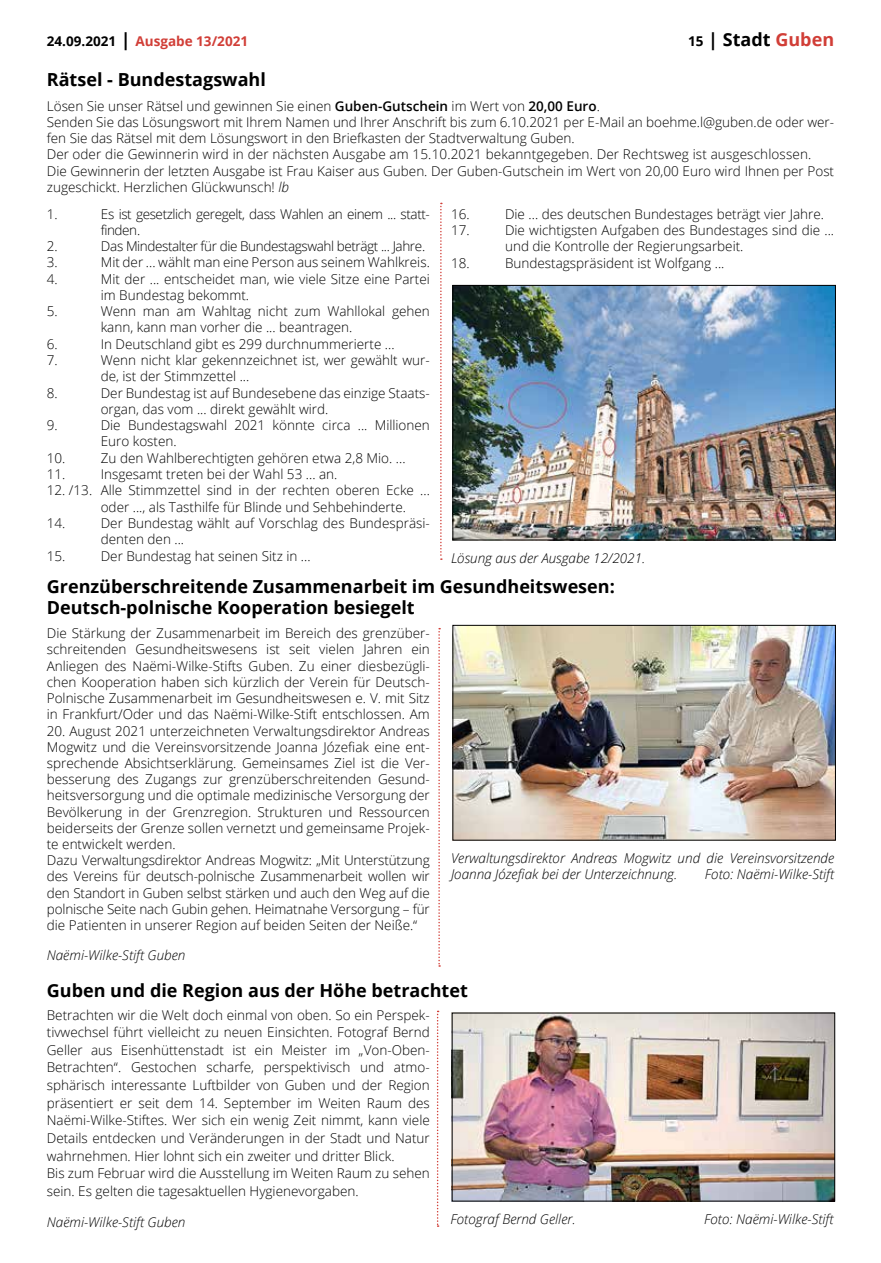
<style>
.page{position:relative;width:881px;height:1263px;background:#fff}
.page>*{position:absolute;margin:0;border:0;box-sizing:border-box;transform-origin:0 0}
.t1{font:700 18px/21.6px "Open Sans";color:#000}
.t2{font:300 13.5px/16.2px "Open Sans";color:#000}
.t3{font:italic 300 13.5px/16.2px "Open Sans";color:#000}
.t4{font:300 13.5px/16.2px "Open Sans";letter-spacing:-.03em;color:#000}
.t5{font:700 13.5px "Open Sans";color:#d13e37}
.s1{color:#000}
.s2{font-size:18px;color:#000}
.s3{font-size:13.5px}
.s4{color:#d13e37}
.s5{font-weight:600}
.s6{font-style:italic}
</style>
<div class="page">
<img style="left:454px;top:287px;width:379px;height:251px">
<div style="left:452px;top:285px;width:383px;height:255px;border:1px solid #000"></div>
<img style="left:454px;top:627px;width:379px;height:211px">
<div style="left:452px;top:625px;width:383px;height:215px;border:1px solid #000"></div>
<img style="left:453px;top:1015px;width:379px;height:184px">
<svg style="left:440px;top:203px;width:1px;height:357px"></svg>
<svg style="left:438px;top:628px;width:2px;height:339px"></svg>
<svg style="left:436px;top:1011px;width:2px;height:216px"></svg>
<p class="t5" style="left:47px;top:32px;width:203px"><span class="s1">24.09.2021</span> <span class="s2">|</span> Ausgabe 13/2021</p>
<h1 class="t1" style="left:688px;top:28px;width:147px"><span class="s3">15</span> | Stadt <span class="s4">Guben</span></h1>
<h1 class="t1" style="left:47px;top:68px;width:220px">Rätsel - Bundestagswahl</h1>
<p class="t2" style="left:47px;top:97px;width:788px">Lösen Sie unser Rätsel und gewinnen Sie einen <span class="s5">Guben-Gutschein</span> im Wert von <span class="s5">20,00 Euro</span>.<br>Senden Sie das Lösungswort mit Ihrem Namen und Ihrer Anschrift bis zum 6.10.2021 per E-Mail an boehme.l@guben.de oder wer&shy;fen Sie das Rätsel mit dem Lösungswort in den Briefkasten der Stadtverwaltung Guben.<br>Der oder die Gewinnerin wird in der nächsten Ausgabe am 15.10.2021 bekanntgegeben. Der Rechtsweg ist ausgeschlossen.<br>Die Gewinnerin der letzten Ausgabe ist Frau Kaiser aus Guben. Der Guben-Gutschein im Wert von 20,00 Euro wird Ihnen per Post zugeschickt. Herzlichen Glückwunsch! <span class="s6">lb</span></p>
<p class="t2" style="left:47px;top:205px;width:12px">1.</p>
<p class="t4" style="left:101px;top:205px;width:330px">Es ist gesetzlich geregelt, dass Wahlen an einem ... statt&shy;finden.</p>
<p class="t2" style="left:47px;top:238px;width:12px">2.</p>
<p class="t4" style="left:101px;top:238px;width:326px">Das Mindestalter für die Bundestagswahl beträgt ... Jahre.</p>
<p class="t2" style="left:47px;top:254px;width:12px">3.</p>
<p class="t2" style="left:101px;top:254px;width:330px">Mit der ... wählt man eine Person aus seinem Wahlkreis.</p>
<p class="t2" style="left:47px;top:270px;width:12px">4.</p>
<p class="t2" style="left:101px;top:270px;width:330px">Mit der ... entscheidet man, wie viele Sitze eine Partei im Bundestag bekommt.</p>
<p class="t2" style="left:47px;top:303px;width:12px">5.</p>
<p class="t2" style="left:101px;top:303px;width:330px">Wenn man am Wahltag nicht zum Wahllokal gehen kann, kann man vorher die ... beantragen.</p>
<p class="t2" style="left:47px;top:335px;width:12px">6.</p>
<p class="t2" style="left:101px;top:335px;width:295px">In Deutschland gibt es 299 durchnummerierte ...</p>
<p class="t2" style="left:47px;top:352px;width:12px">7.</p>
<p class="t2" style="left:101px;top:352px;width:330px">Wenn nicht klar gekennzeichnet ist, wer gewählt wur&shy;de, ist der Stimmzettel ...</p>
<p class="t2" style="left:47px;top:384px;width:12px">8.</p>
<p class="t2" style="left:101px;top:384px;width:330px">Der Bundestag ist auf Bundesebene das einzige Staats&shy;organ, das vom ... direkt gewählt wird.</p>
<p class="t2" style="left:47px;top:417px;width:12px">9.</p>
<p class="t2" style="left:101px;top:417px;width:330px">Die Bundestagswahl 2021 könnte circa ... Millionen<br>Euro kosten.</p>
<p class="t2" style="left:47px;top:449px;width:20px">10.</p>
<p class="t2" style="left:101px;top:449px;width:306px">Zu den Wahlberechtigten gehören etwa 2,8 Mio. ...</p>
<p class="t2" style="left:47px;top:466px;width:20px">11.</p>
<p class="t2" style="left:101px;top:466px;width:238px">Insgesamt treten bei der Wahl 53 ... an.</p>
<p class="t2" style="left:47px;top:482px;width:384px">12. /13. Alle Stimmzettel sind in der rechten oberen Ecke ...</p>
<p class="t2" style="left:101px;top:498px;width:306px">oder ..., als Tasthilfe für Blinde und Sehbehinderte.</p>
<p class="t2" style="left:47px;top:515px;width:20px">14.</p>
<p class="t2" style="left:101px;top:515px;width:330px">Der Bundestag wählt auf Vorschlag des Bundespräsi&shy;denten den ...</p>
<p class="t2" style="left:47px;top:547px;width:20px">15.</p>
<p class="t2" style="left:101px;top:547px;width:211px">Der Bundestag hat seinen Sitz in ...</p>
<p class="t2" style="left:451px;top:206px;width:20px">16.</p>
<p class="t2" style="left:505px;top:206px;width:320px">Die ... des deutschen Bundestages beträgt vier Jahre.</p>
<p class="t2" style="left:451px;top:222px;width:20px">17.</p>
<p class="t2" style="left:505px;top:222px;width:330px">Die wichtigsten Aufgaben des Bundestages sind die ... und die Kontrolle der Regierungsarbeit.</p>
<p class="t2" style="left:451px;top:254px;width:20px">18.</p>
<p class="t2" style="left:505px;top:254px;width:221px">Bundestagspräsident ist Wolfgang ...</p>
<p class="t3" style="left:451px;top:549px;width:196px">Lösung aus der Ausgabe 12/2021.</p>
<h1 class="t1" style="left:47px;top:575px;width:569px">Grenzüberschreitende Zusammenarbeit im Gesundheitswesen:<br>Deutsch-polnische Kooperation besiegelt</h1>
<p class="t2" style="left:47px;top:625px;width:384px;text-align:justify">Die Stärkung der Zusammenarbeit im Bereich des grenzüber&shy;schreitenden Gesundheitswesens ist seit vielen Jahren ein Anliegen des Naëmi-Wilke-Stifts Guben. Zu einer diesbezügli&shy;chen Kooperation haben sich kürzlich der Verein für Deutsch-Polnische Zusammenarbeit im Gesundheitswesen e. V. mit Sitz in Frankfurt/Oder und das Naëmi-Wilke-Stift entschlossen. Am</p>
<p class="t2" style="left:47px;top:722px;width:384px">20. August 2021 unterzeichneten Verwaltungsdirektor Andreas Mogwitz und die Vereinsvorsitzende Joanna Józefiak eine ent&shy;sprechende Absichtserklärung. Gemeinsames Ziel ist die Ver&shy;besserung des Zugangs zur grenzüberschreitenden Gesund&shy;heitsversorgung und die optimale medizinische Versorgung der Bevölkerung in der Grenzregion. Strukturen und Ressourcen beiderseits der Grenze sollen vernetzt und gemeinsame Projek&shy;te entwickelt werden.<br>Dazu Verwaltungsdirektor Andreas Mogwitz: „Mit Unterstützung des Vereins für deutsch-polnische Zusammenarbeit wollen wir den Standort in Guben selbst stärken und auch den Weg auf die polnische Seite nach Gubin gehen. Heimatnahe Versorgung – für die Patienten in unserer Region auf beiden Seiten der Neiße.“</p>
<p class="t3" style="left:47px;top:946px;width:140px">Naëmi-Wilke-Stift Guben</p>
<h1 class="t1" style="left:47px;top:979px;width:422px">Guben und die Region aus der Höhe betrachtet</h1>
<p class="t3" style="left:451px;top:849px;width:384px">Verwaltungsdirektor Andreas Mogwitz und die Vereinsvorsitzende<br>Joanna Józefiak bei der Unterzeichnung.</p>
<p class="t3" style="left:704px;top:866px;width:131px">Foto: Naëmi-Wilke-Stift</p>
<p class="t2" style="left:47px;top:1005px;width:384px;line-height:17.5px">Betrachten wir die Welt doch einmal von oben. So ein Perspek&shy;tivwechsel führt vielleicht zu neuen Einsichten. Fotograf Bernd Geller aus Eisenhüttenstadt ist ein Meister im „Von-Oben-Betrachten“. Gestochen scharfe, perspektivisch und atmo&shy;sphärisch interessante Luftbilder von Guben und der Region präsentiert er seit dem 14. September im Weiten Raum des Naëmi-Wilke-Stiftes. Wer sich ein wenig Zeit nimmt, kann viele Details entdecken und Veränderungen in der Stadt und Natur wahrnehmen. Hier lohnt sich ein zweiter und dritter Blick.<br>Bis zum Februar wird die Ausstellung im Weiten Raum zu sehen sein. Es gelten die tagesaktuellen Hygienevorgaben.</p>
<p class="t3" style="left:47px;top:1213px;width:140px">Naëmi-Wilke-Stift Guben</p>
<p class="t3" style="left:450px;top:1210px;width:127px">Fotograf Bernd Geller.</p>
<p class="t3" style="left:703px;top:1210px;width:131px">Foto: Naëmi-Wilke-Stift</p>
</div>
